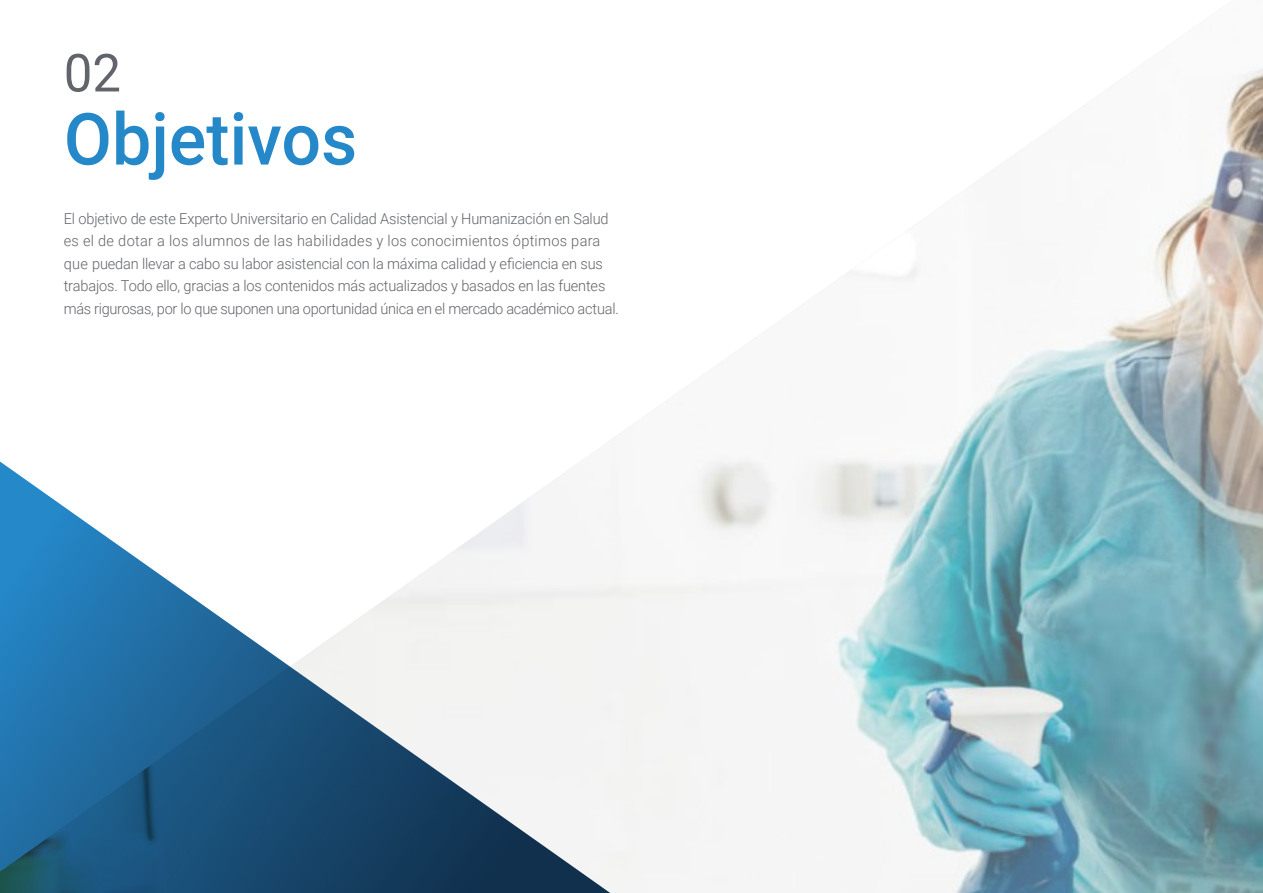
<style>
.page{position:relative;width:1263px;height:893px;background:#fff}
.page>*{position:absolute;margin:0;border:0;box-sizing:border-box;transform-origin:0 0}
.t1{font:500 72px "Roboto";color:#2488c9}
.t2{font:52.5px "Roboto";color:#61646a}
.t3{font:300 15px/22.5px "Roboto";letter-spacing:-.01em;color:#61646a}
</style>
<div class="page">
<img style="left:603px;top:0;width:660px;height:893px">
<svg style="left:0;top:446px;width:640px;height:447px"></svg>
<h2 class="t2" style="left:64px;top:36px;width:59px">02</h2>
<h1 class="t1" style="left:64px;top:89px;width:295px">Objetivos</h1>
<p class="t3" style="left:64px;top:207px;width:557px">El objetivo de este Experto Universitario en Calidad Asistencial y Humanización en Salud es el de dotar a los alumnos de las habilidades y los conocimientos óptimos para que puedan llevar a cabo su labor asistencial con la máxima calidad y eficiencia en sus trabajos. Todo ello, gracias a los contenidos más actualizados y basados en las fuentes más rigurosas, por lo que suponen una oportunidad única en el mercado académico actual.</p>
</div>
